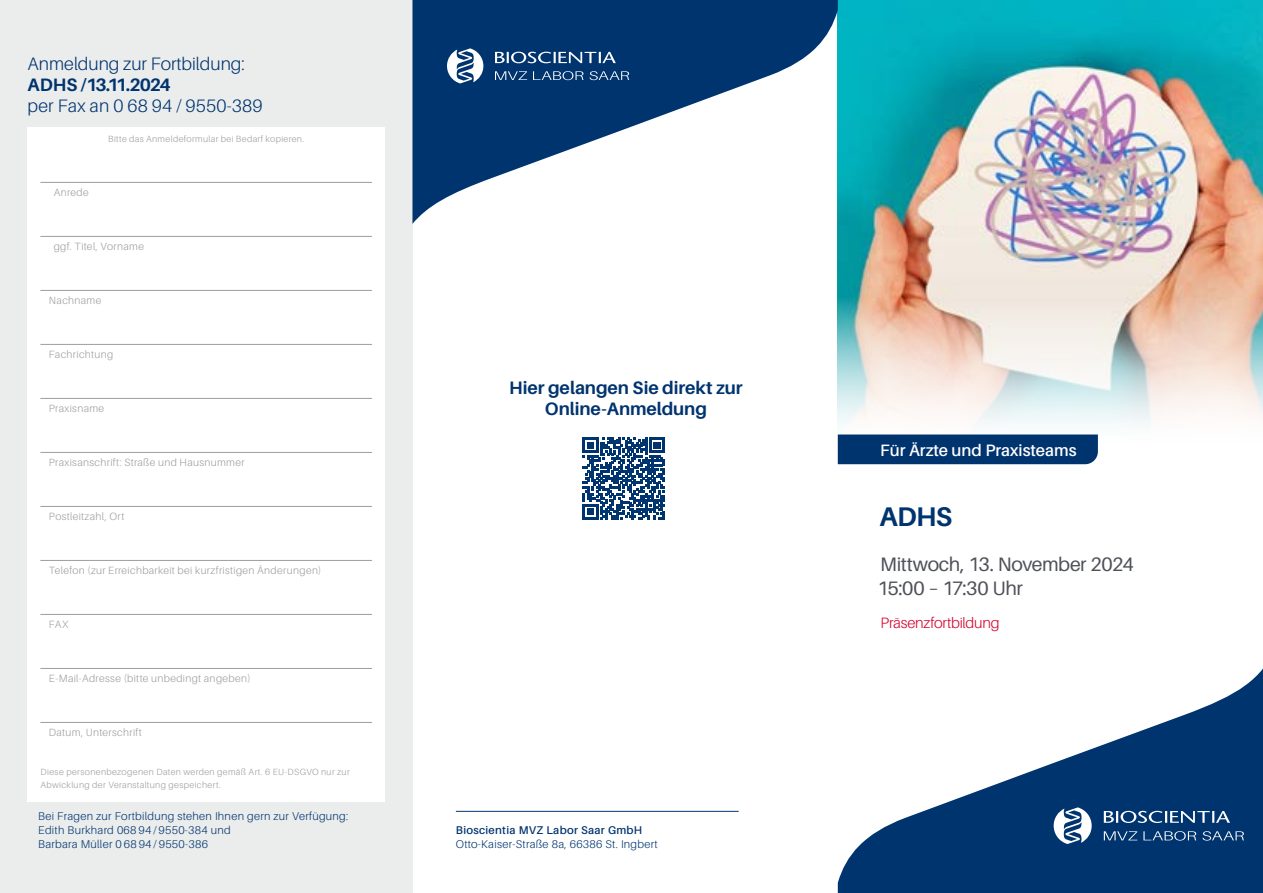
<style>
.page{position:relative;width:1263px;height:893px;background:#fff}
.page>*{position:absolute;margin:0;border:0;box-sizing:border-box;transform-origin:0 0}
.t1{font:700 27px "Aileron";color:#00346f}
.t2{font:19.5px/24px "Aileron";letter-spacing:-.02em;color:#4f5159}
.t3{font:300 18px "Aileron";color:#00346f}
.t4{font:700 18px/21px "Aileron";letter-spacing:-.005em;color:#00346f;text-align:center}
.t5{font:700 18px "Aileron";letter-spacing:-.065em;color:#00346f}
.t6{font:600 16.5px "Aileron";color:#fff}
.t7{font:300 15px "Aileron";letter-spacing:-.015em;color:#d6002a}
.t8{font:300 11.25px/14.2px "Aileron";letter-spacing:.025em;color:#00346f}
.t9{font:600 11.25px "Aileron";letter-spacing:.025em;color:#00346f}
.t10{font:300 10.5px "Aileron";letter-spacing:.035em;color:#9c9e9f}
.t11{font:300 9px/13.5px "Aileron";letter-spacing:.04em;color:#9c9e9f}
</style>
<div class="page">
<img style="left:838px;top:0;width:425px;height:266px">
<svg style="left:838px;top:266px;width:425px;height:158px"></svg>
<svg style="left:838px;top:668px;width:425px;height:225px;fill:#00346f"></svg>
<div style="left:838px;top:434px;width:260px;height:30px;background:#00346f"></div>
<svg style="left:1054px;top:807px;width:190px;height:37px;background:#38608e"></svg>
<div style="left:0;top:0;width:412px;height:893px;background:#ebecec"></div>
<hr style="left:456px;top:811px;width:283px;height:1px;background:#00346f">
<svg style="left:412px;top:0;width:426px;height:224px;fill:#00346f"></svg>
<svg style="left:447px;top:48px;width:182px;height:35px;background:#38618e"></svg>
<svg style="left:583px;top:437px;width:82px;height:82px"></svg>
<div style="left:28px;top:128px;width:357px;height:673px;background:#fff"></div>
<hr style="left:40px;top:182px;width:332px;height:1px;background:#9c9e9f">
<hr style="left:40px;top:236px;width:332px;height:1px;background:#9c9e9f">
<hr style="left:40px;top:290px;width:332px;height:1px;background:#9c9e9f">
<hr style="left:40px;top:344px;width:332px;height:1px;background:#9c9e9f">
<hr style="left:40px;top:398px;width:332px;height:1px;background:#9c9e9f">
<hr style="left:40px;top:452px;width:332px;height:1px;background:#9c9e9f">
<hr style="left:40px;top:506px;width:332px;height:1px;background:#9c9e9f">
<hr style="left:40px;top:560px;width:332px;height:1px;background:#9c9e9f">
<hr style="left:40px;top:614px;width:332px;height:1px;background:#9c9e9f">
<hr style="left:40px;top:668px;width:332px;height:1px;background:#9c9e9f">
<hr style="left:40px;top:722px;width:332px;height:1px;background:#9c9e9f">
<h3 class="t3" style="left:28px;top:53px;width:219px">Anmeldung zur Fortbildung:</h3>
<h3 class="t5" style="left:28px;top:74px;width:145px">ADHS /13.11.2024</h3>
<h3 class="t3" style="left:28px;top:95px;width:236px">per Fax an 0 68 94 / 9550-389</h3>
<p class="t10" style="left:54px;top:186px;width:37px">Anrede</p>
<p class="t11" style="left:108px;top:132px;width:198px">Bitte das Anmeldeformular bei Bedarf kopieren.</p>
<p class="t10" style="left:54px;top:240px;width:92px">ggf. Titel, Vorname</p>
<p class="t10" style="left:49px;top:294px;width:54px">Nachname</p>
<p class="t10" style="left:49px;top:348px;width:66px">Fachrichtung</p>
<p class="t10" style="left:49px;top:402px;width:57px">Praxisname</p>
<p class="t10" style="left:49px;top:456px;width:197px">Praxisanschrift: Straße und Hausnummer</p>
<p class="t10" style="left:49px;top:510px;width:77px">Postleitzahl, Ort</p>
<p class="t10" style="left:49px;top:564px;width:274px">Telefon (zur Erreichbarkeit bei kurzfristigen Änderungen)</p>
<p class="t10" style="left:49px;top:618px;width:21px">FAX</p>
<p class="t10" style="left:49px;top:672px;width:203px">E-Mail-Adresse (bitte unbedingt angeben)</p>
<p class="t10" style="left:49px;top:726px;width:94px">Datum, Unterschrift</p>
<p class="t11" style="left:40px;top:765px;width:311px">Diese personenbezogenen Daten werden gemäß Art. 6 EU-DSGVO nur zur<br>Abwicklung der Veranstaltung gespeichert.</p>
<p class="t8" style="left:38px;top:809px;width:312px">Bei Fragen zur Fortbildung stehen Ihnen gern zur Verfügung:<br>Edith Burkhard 068 94 / 9550-384 und<br>Barbara Müller 0 68 94 / 9550-386</p>
<h3 class="t4" style="left:509px;top:377px;width:235px">Hier gelangen Sie direkt zur<br>Online-Anmeldung</h3>
<p class="t9" style="left:456px;top:824px;width:188px">Bioscientia MVZ Labor Saar GmbH</p>
<p class="t8" style="left:456px;top:837px;width:203px">Otto-Kaiser-Straße 8a, 66386 St. Ingbert</p>
<h3 class="t6" style="left:880px;top:441px;width:198px">Für Ärzte und Praxisteams</h3>
<h1 class="t1" style="left:879px;top:501px;width:74px">ADHS</h1>
<h2 class="t2" style="left:877px;top:553px;width:258px">Mittwoch, 13. November 2024<br>15:00 – 17:30 Uhr</h2>
<h3 class="t7" style="left:881px;top:615px;width:120px">Präsenzfortbildung</h3>
</div>
